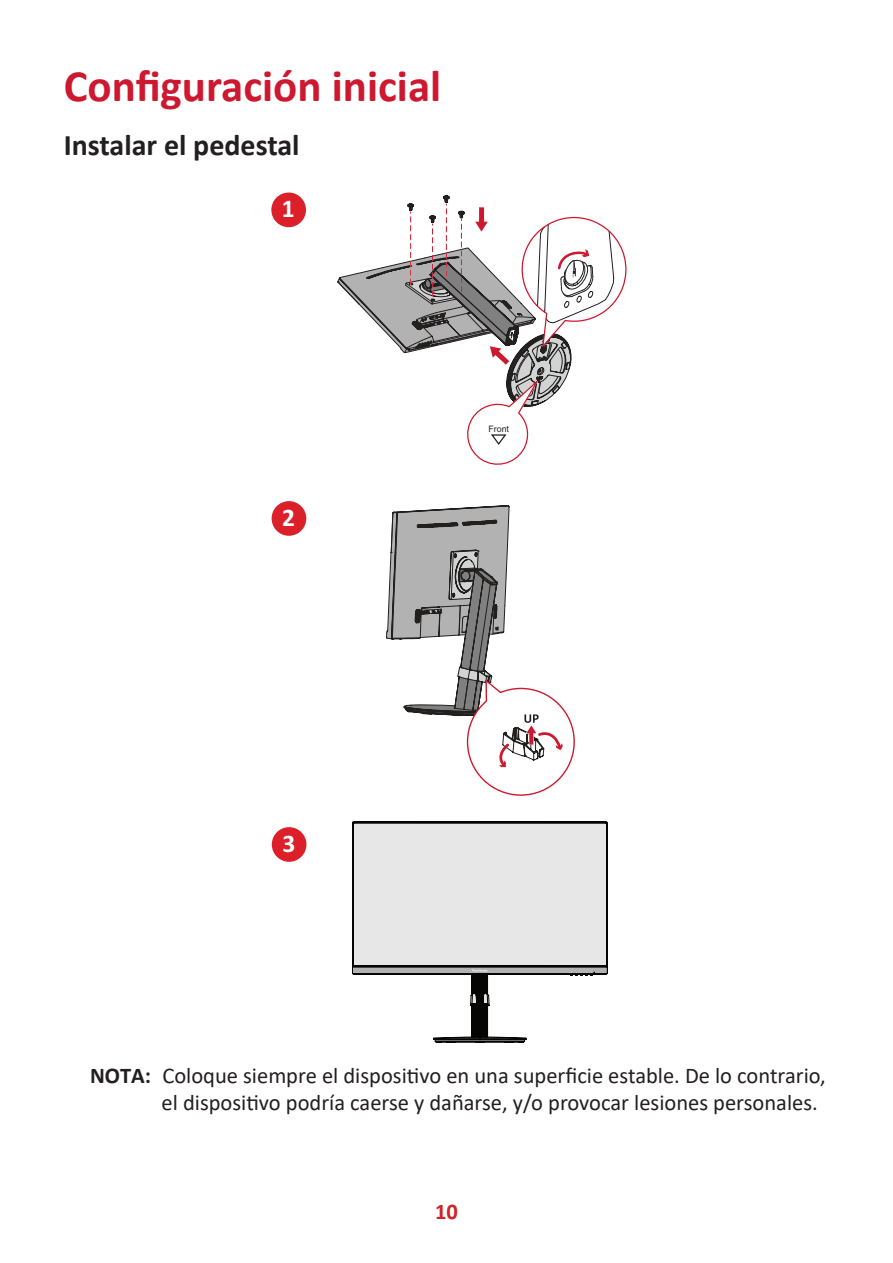
<style>
.page{position:relative;width:893px;height:1263px;background:#fff}
.page>*{position:absolute;margin:0;border:0;box-sizing:border-box;transform-origin:0 0}
.t1{font:700 45px "Calibri";color:#ce182f}
.t2{font:700 30px "Calibri";color:#231f20}
.t3{font:700 25.35px "Calibri";color:#fff}
.t4{font:22.5px/27px "Calibri";color:#231f20}
.t5{font:700 22.5px "Calibri";color:#d1232a}
.t6{font:8.85px "Arial";color:#231f20}
.s1{font-weight:700}
</style>
<div class="page">
<div style="left:271px;top:193px;width:35px;height:34px;background:#dc2029;border-radius:50%"></div>
<svg style="left:338px;top:196px;width:289px;height:269px"></svg>
<div style="left:272px;top:501px;width:34px;height:35px;background:#dc2029;border-radius:50%"></div>
<svg style="left:386px;top:505px;width:189px;height:291px"></svg>
<div style="left:272px;top:827px;width:34px;height:35px;background:#dc2029;border-radius:50%"></div>
<svg style="left:352px;top:822px;width:256px;height:221px"></svg>
<h1 class="t1" style="left:64px;top:54px;width:379px">Configuración inicial</h1>
<h2 class="t2" style="left:64px;top:124px;width:237px">Instalar el pedestal</h2>
<p class="t3" style="left:282px;top:191px;width:14px">1</p>
<p class="t3" style="left:282px;top:500px;width:14px">2</p>
<p class="t3" style="left:282px;top:826px;width:14px">3</p>
<p class="t6" style="left:488px;top:422px;width:22px">Front</p>
<p class="t4" style="left:162px;top:1061px;width:666px;text-indent:-71px"><span class="s1">NOTA:</span> Coloque siempre el dispositivo en una superficie estable. De lo contrario, el dispositivo podría caerse y dañarse, y/o provocar lesiones personales.</p>
<p class="t5" style="left:435px;top:1196px;width:24px">10</p>
</div>
